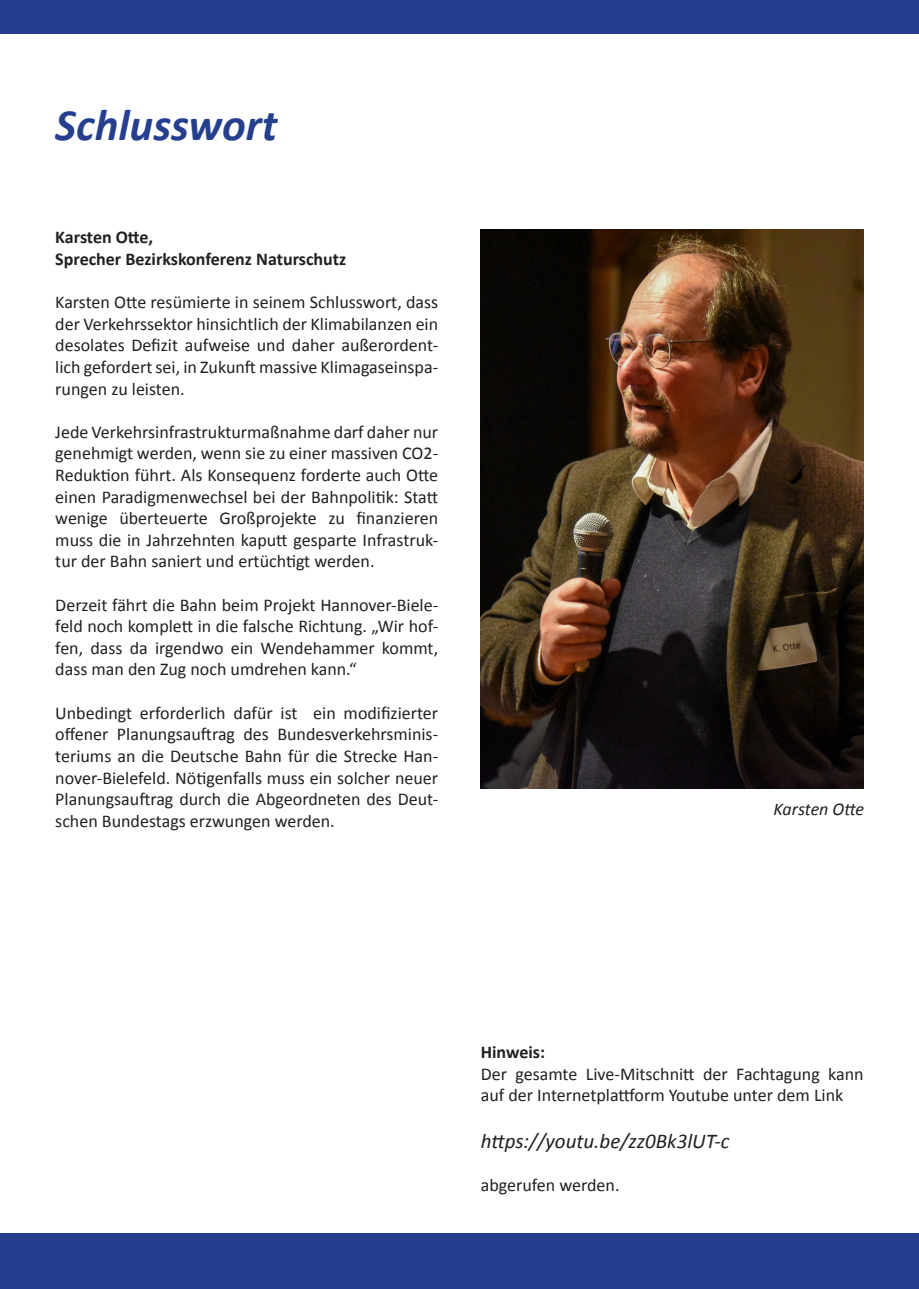
<style>
.page{position:relative;width:919px;height:1289px;background:#fff}
.page>*{position:absolute;margin:0;border:0;box-sizing:border-box;transform-origin:0 0}
.t1{font:italic 700 45px "Calibri";color:#253f8e}
.t2{font:italic 21px "Calibri";color:#231f20}
.t3{font:18px/21.6px "Calibri";color:#231f20;text-align:justify}
.t4{font:700 18px "Calibri";color:#231f20}
.t5{font:italic 18px "Calibri";color:#231f20}
</style>
<div class="page">
<div style="left:0;top:1233px;width:918px;height:55px;background:#253f8e"></div>
<div style="left:0;top:0;width:918px;height:34px;background:#253f8e"></div>
<img style="left:480px;top:230px;width:383px;height:558px">
<p class="t1" style="left:55px;top:97px;width:223px">Schlusswort</p>
<p class="t4" style="left:55px;top:226px;width:99px">Karsten Otte,</p>
<p class="t4" style="left:55px;top:247px;width:292px">Sprecher Bezirkskonferenz Naturschutz</p>
<p class="t3" style="left:55px;top:291px;width:384px">Karsten Otte resümierte in seinem Schlusswort, dass der Verkehrssektor hinsichtlich der Klimabilanzen ein desolates Defizit aufweise und daher außerordent&shy;lich gefordert sei, in Zukunft massive Klimagaseinspa&shy;rungen zu leisten.</p>
<p class="t3" style="left:55px;top:421px;width:384px">Jede Verkehrsinfrastrukturmaßnahme darf daher nur genehmigt werden, wenn sie zu einer massiven CO2- Reduktion führt. Als Konsequenz forderte auch Otte einen Paradigmenwechsel bei der Bahnpolitik: Statt wenige überteuerte Großprojekte zu finanzieren muss die in Jahrzehnten kaputt gesparte Infrastruk&shy;tur der Bahn saniert und ertüchtigt werden.</p>
<p class="t3" style="left:55px;top:594px;width:384px">Derzeit fährt die Bahn beim Projekt Hannover-Biele&shy;feld noch komplett in die falsche Richtung. „Wir hof&shy;fen, dass da irgendwo ein Wendehammer kommt, dass man den Zug noch umdrehen kann.“</p>
<p class="t3" style="left:55px;top:702px;width:384px">Unbedingt erforderlich dafür ist ein modifizierter offener Planungsauftrag des Bundesverkehrsminis&shy;teriums an die Deutsche Bahn für die Strecke Han&shy;nover-Bielefeld. Nötigenfalls muss ein solcher neuer Planungsauftrag durch die Abgeordneten des Deut&shy;schen Bundestags erzwungen werden.</p>
<p class="t5" style="left:773px;top:797px;width:92px">Karsten Otte</p>
<p class="t4" style="left:480px;top:1040px;width:66px">Hinweis:</p>
<p class="t3" style="left:480px;top:1062px;width:384px">Der gesamte Live-Mitschnitt der Fachtagung kann auf der Internetplattform Youtube unter dem Link</p>
<p class="t2" style="left:480px;top:1126px;width:250px">https://youtu.be/zz0Bk3lUT-c</p>
<p class="t3" style="left:480px;top:1174px;width:140px">abgerufen werden.</p>
</div>
